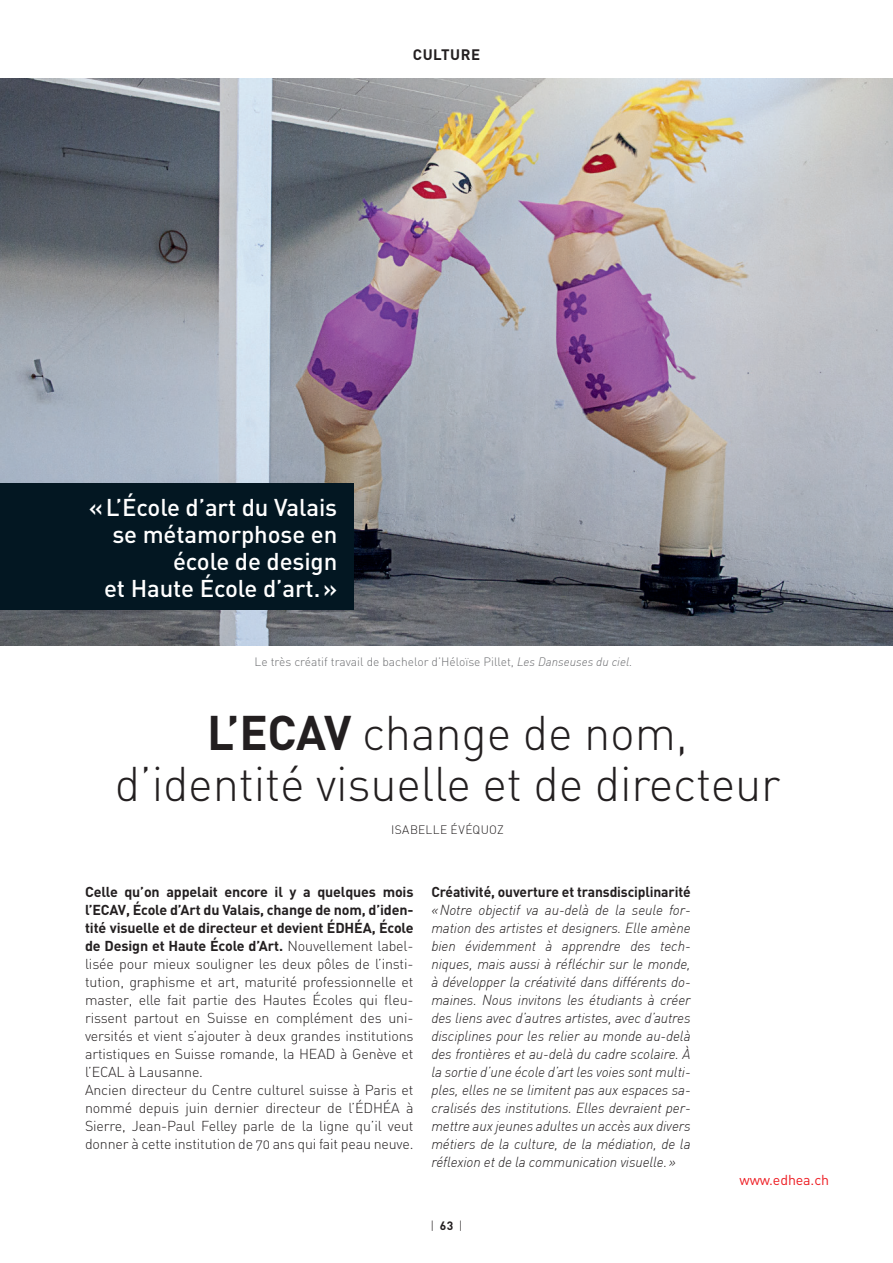
<style>
.page{position:relative;width:893px;height:1263px;background:#fff}
.page>*{position:absolute;margin:0;border:0;box-sizing:border-box;transform-origin:0 0}
.t1{font:48px/51px "DIN Light Alternate";letter-spacing:-.005em;color:#231f20;text-align:center}
.t2{font:500 24px/27px "DIN";letter-spacing:-.005em;color:#fff;text-align:right}
.t3{font:700 15px "DIN";letter-spacing:.03em;color:#231f20}
.t4{font:italic 300 14.25px/18px "DIN";letter-spacing:-.01em;color:#231f20;text-align:justify}
.t5{font:14.25px/18px "DIN Light Alternate";letter-spacing:-.01em;color:#231f20}
.t6{font:700 14.25px/18px "DIN";letter-spacing:-.01em;color:#231f20;text-align:justify}
.t7{font:14.25px "DIN";letter-spacing:-.01em;color:#ee1d23}
.t8{font:12px "DIN Light Alternate";color:#6c6d70}
.t9{font:300 12px "DIN";letter-spacing:.025em;color:#231f20}
.s1{font-family:"DIN";font-weight:300;font-style:italic}
.s2{font-family:"DIN";font-weight:700}
.s3{font-family:"DIN Light Alternate";font-weight:400}
.s4{font-weight:700}
</style>
<div class="page">
<img style="left:1px;top:78px;width:892px;height:567px">
<div style="left:0;top:483px;width:353px;height:126px;background:#031722"></div>
<p class="t3" style="left:413px;top:45px;width:69px">CULTURE</p>
<h2 class="t2" style="left:89px;top:492px;width:250px">« L’École d’art du Valais se métamorphose en école de design<br>et Haute École d’art. »</h2>
<p class="t8" style="left:255px;top:654px;width:379px">Le très créatif travail de bachelor d’Héloïse Pillet, <span class="s1">Les Danseuses du ciel.</span></p>
<h1 class="t1" style="left:115px;top:707px;width:667px"><span class="s2">L’ECAV</span> change de nom, d’identité visuelle et de directeur</h1>
<p class="t9" style="left:391px;top:822px;width:114px">ISABELLE ÉVÉQUOZ</p>
<p class="t6" style="left:85px;top:882px;width:330px">Celle qu’on appelait encore il y a quelques mois l’ECAV, École d’Art du Valais, change de nom, d’iden&shy;tité visuelle et de directeur et devient ÉDHÉA, École de Design et Haute École d’Art. <span class="s3">Nouvellement label-</span></p>
<p class="t5" style="left:85px;top:955px;width:330px">lisée pour mieux souligner les deux pôles de l’insti&shy;tution, graphisme et art, maturité professionnelle et master, elle fait partie des Hautes Écoles qui fleu&shy;rissent partout en Suisse en complément des uni&shy;versités et vient s’ajouter à deux grandes institutions artistiques en Suisse romande, la HEAD à Genève et l’ECAL à Lausanne.<br>Ancien directeur du Centre culturel suisse à Paris et nommé depuis juin dernier directeur de l’ÉDHÉA à Sierre, Jean-Paul Felley parle de la ligne qu’il veut donner à cette institution de 70 ans qui fait peau neuve.</p>
<p class="t6" style="left:431px;top:882px;width:261px">Créativité, ouverture et transdisciplinarité</p>
<p class="t4" style="left:431px;top:901px;width:261px">«Notre objectif va au-delà de la seule for&shy;mation des artistes et designers. Elle amène bien évidemment à apprendre des tech&shy;niques, mais aussi à réfléchir sur le monde, à développer la créativité dans différents do&shy;maines. Nous invitons les étudiants à créer des liens avec d’autres artistes, avec d’autres disciplines pour les relier au monde au-delà des frontières et au-delà du cadre scolaire. À la sortie d’une école d’art les voies sont multi&shy;ples, elles ne se limitent pas aux espaces sa&shy;cralisés des institutions. Elles devraient per&shy;mettre aux jeunes adultes un accès aux divers métiers de la culture, de la médiation, de la réflexion et de la communication visuelle.»</p>
<p class="t9" style="left:430px;top:1218px;width:34px">| <span class="s4">63</span> |</p>
<p class="t7" style="left:739px;top:1171px;width:91px">www.edhea.ch</p>
</div>
